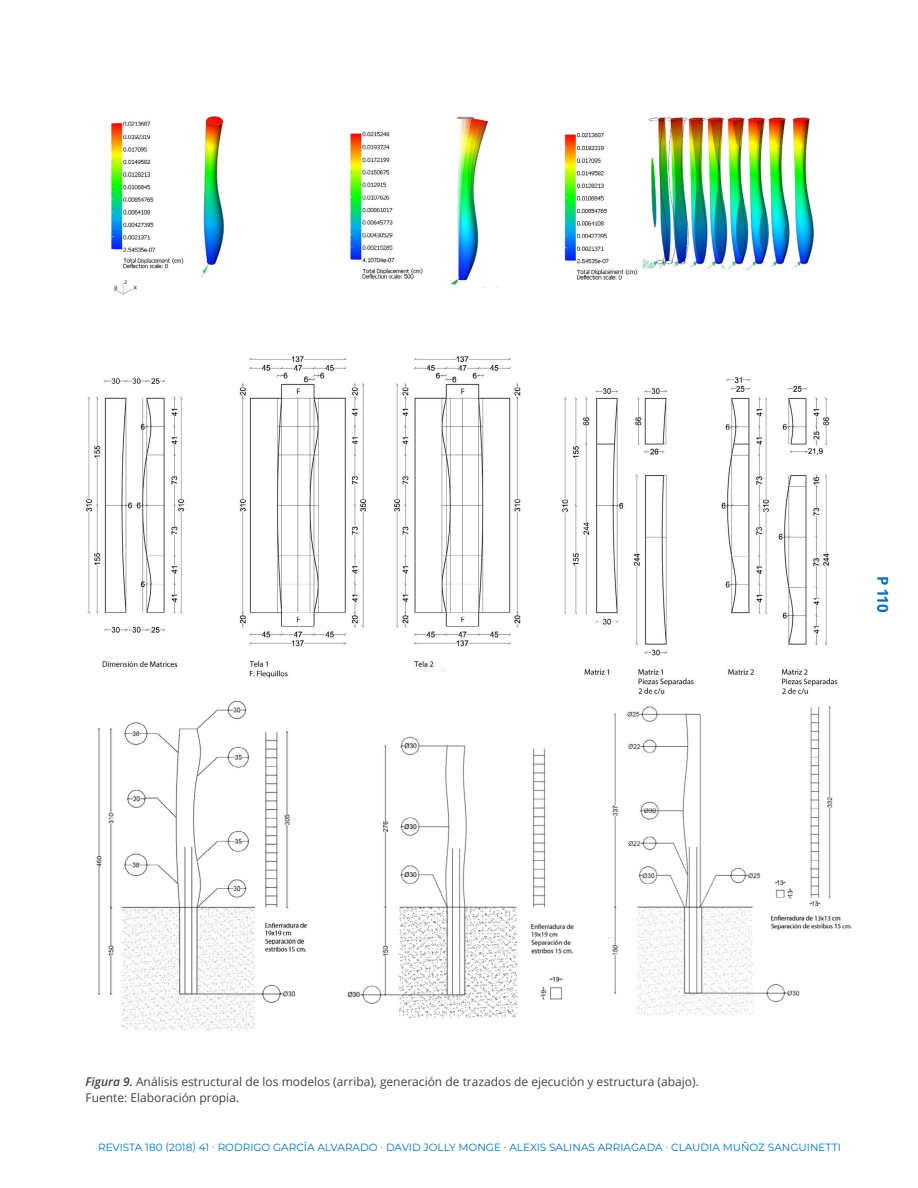
<style>
.page{position:relative;width:918px;height:1188px;background:#fff}
.page>*{position:absolute;margin:0;border:0;box-sizing:border-box;transform-origin:0 0}
.t1{font:700 15px "Open Sans";color:#0070c0}
.t2{font:12px/16.5px "Open Sans";color:#3b4544}
.t3{font:10.5px "Montserrat";color:#0070c0}
.s1{font-weight:600;font-style:italic}
</style>
<div class="page">
<img style="left:85px;top:116px;width:767px;height:915px">
<p class="t1" style="left:894px;top:576px;width:38px;rotate:90deg">P 110</p>
<p class="t2" style="left:86px;top:1073px;width:615px"><span class="s1">Figura 9.</span> Análisis estructural de los modelos (arriba), generación de trazados de ejecución y estructura (abajo).<br>Fuente: Elaboración propia.</p>
<p class="t3" style="left:98px;top:1140px;width:744px">REVISTA 180 (2018) 41 · RODRIGO GARCÍA ALVARADO · DAVID JOLLY MONGE · ALEXIS SALINAS ARRIAGADA · CLAUDIA MUÑOZ SANGUINETTI</p>
</div>
